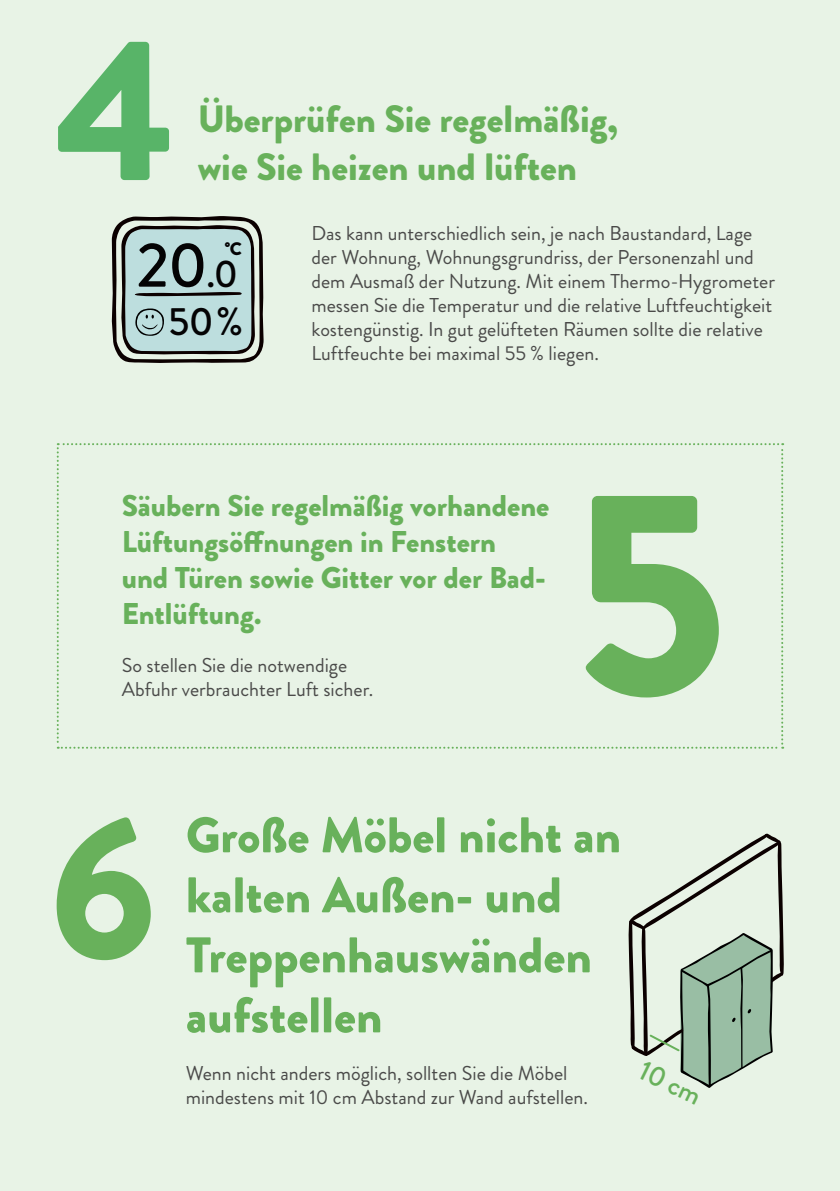
<style>
.page{position:relative;width:840px;height:1191px;background:#fff}
.page>*{position:absolute;margin:0;border:0;box-sizing:border-box;transform-origin:0 0}
.t1{font:900 292px "Brandon Grotesque";color:#68b15b}
.t2{font:900 200px "Brandon Grotesque";color:#58b468}
.t3{font:900 200px "Brandon Grotesque";color:#68b15b}
.t4{font:500 63px "Brandon Grotesque";color:#040304}
.t5{font:900 50px/60px "Brandon Grotesque";color:#68b15b}
.t6{font:500 39.4px "Brandon Grotesque";color:#040304}
.t7{font:900 38px "Brandon Grotesque";color:#68b15b}
.t8{font:900 30px/36px "Brandon Grotesque";color:#68b15b}
.t9{font:500 28px "Brandon Grotesque";color:#68b15b}
.t10{font:20px/24px "Brandon Grotesque";color:#4a4a49}
.t11{font:900 18px "Brandon Grotesque";color:#040304}
.s1{font-size:38.4px}
</style>
<div class="page">
<div style="left:0;top:0;width:839px;height:1191px;background:#e8f3e6"></div>
<svg style="left:112px;top:216px;width:151px;height:147px;background:#a2b7b5"></svg>
<svg style="left:628px;top:833px;width:156px;height:254px"></svg>
<svg style="left:57px;top:443px;width:725px;height:305px"></svg>
<h2 class="t2" style="left:55px;top:-31px;width:122px">4</h2>
<h3 class="t7" style="left:198px;top:92px;width:421px">Überprüfen Sie regelmäßig,</h3>
<h3 class="t7" style="left:198px;top:140px;width:380px">wie Sie heizen und lüften</h3>
<p class="t11" style="left:224px;top:236px;width:19px">°C</p>
<h3 class="t4" style="left:136px;top:221px;width:103px">20<span class="s1">.0</span></h3>
<h3 class="t6" style="left:168px;top:295px;width:76px">50 %</h3>
<p class="t10" style="left:311px;top:221px;width:465px">Das kann unterschiedlich sein, je nach Baustandard, Lage der Wohnung, Wohnungsgrundriss, der Personenzahl und dem Ausmaß der Nutzung. Mit einem Thermo-Hygrometer messen Sie die Temperatur und die relative Luftfeuchtigkeit kostengünstig. In gut gelüfteten Räumen sollte die relative Luftfeuchte bei maximal 55 % liegen.</p>
<h3 class="t8" style="left:122px;top:488px;width:429px">Säubern Sie regelmäßig vorhandene<br>Lüftungsöffnungen in Fenstern und Türen sowie Gitter vor der Bad-<br>Entlüftung.</h3>
<h1 class="t1" style="left:573px;top:387px;width:155px">5</h1>
<p class="t10" style="left:122px;top:653px;width:253px">So stellen Sie die notwendige<br>Abfuhr verbrauchter Luft sicher.</p>
<h2 class="t3" style="left:49px;top:747px;width:109px">6</h2>
<h3 class="t5" style="left:186px;top:805px;width:436px">Große Möbel nicht an kalten Außen- und<br>Treppenhauswänden aufstellen</h3>
<p class="t10" style="left:186px;top:1061px;width:403px">Wenn nicht anders möglich, sollten Sie die Möbel mindestens mit 10 cm Abstand zur Wand aufstellen.</p>
<h3 class="t9" style="left:649px;top:1050px;width:67px;rotate:26deg">10 cm</h3>
</div>
